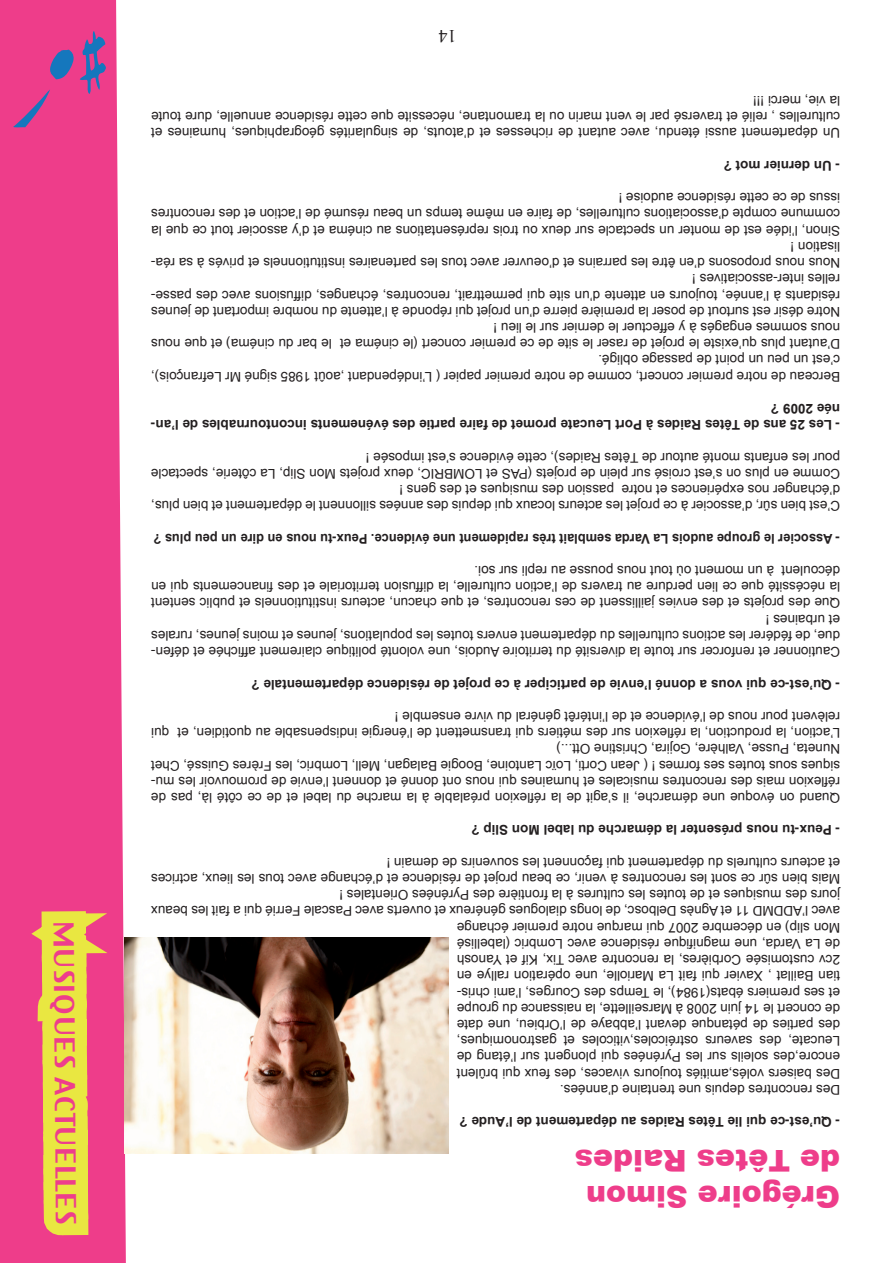
<style>
.page{position:relative;width:894px;height:1263px;background:#fff}
.page>*{position:absolute;margin:0;border:0;box-sizing:border-box;transform-origin:0 0}
.t1{font:900 30px/36px "Arial";color:#ee3d8a}
.t2{font:27px "Virtue";letter-spacing:-.01em;color:#ee3d8c}
.t3{font:18px "Times New Roman";color:#231f20}
.t4{font:13.5px/16.2px "Arial";color:#231f20}
.t5{font:700 13.5px/16.2px "Arial";color:#231f20}
</style>
<div class="page">
<svg style="left:0;top:0;width:126px;height:1262px;background:#ef5196"></svg>
<svg style="left:13px;top:89px;width:37px;height:39px"></svg>
<svg style="left:80px;top:31px;width:26px;height:63px;background:#99539d"></svg>
<svg style="left:50px;top:50px;width:24px;height:29px"></svg>
<svg style="left:9px;top:899px;width:140px;height:357px;background:#ed847a"></svg>
<img style="left:124px;top:936px;width:324px;height:216px">
<h2 class="t2" style="left:83px;top:921px;width:306px;rotate:90deg">MUSIQUES ACTUELLES</h2>
<h3 class="t3" style="left:456px;top:48px;width:20px;rotate:180deg">14</h3>
<p class="t4" style="left:840px;top:141px;width:690px;text-align:justify;rotate:-180deg">Un département aussi étendu, avec autant de richesses et d’atouts, de singularités géographiques, humaines et culturelles , relié et traversé par le vent marin ou la tramontane, nécessite que cette résidence annuelle, dure toute la vie, merci !!!</p>
<p class="t5" style="left:840px;top:173px;width:118px;rotate:-180deg">- Un dernier mot ?</p>
<p class="t4" style="left:840px;top:384px;width:690px;rotate:-180deg">Berceau de notre premier concert, comme de notre premier papier ( L’indépendant ,août 1985 signé Mr Lefrançois), c’est un peu un point de passage obligé.<br>D’autant plus qu’existe le projet de raser le site de ce premier concert (le cinéma et le bar du cinéma) et que nous nous sommes engagés à y effectuer le dernier sur le lieu !<br>Notre désir est surtout de poser la première pierre d’un projet qui réponde à l’attente du nombre important de jeunes résidants à l’année, toujours en attente d’un site qui permettrait, rencontres, échanges, diffusions avec des passe&shy;relles inter-associatives !<br>Nous nous proposons d’en être les parrains et d’oeuvrer avec tous les partenaires institutionnels et privés à sa réa&shy;lisation !<br>Sinon, l’idée est de monter un spectacle sur deux ou trois représentations au cinéma et d’y associer tout ce que la commune compte d’associations culturelles, de faire en même temps un beau résumé de l’action et des rencontres issus de ce cette résidence audoise !</p>
<p class="t5" style="left:840px;top:432px;width:690px;rotate:-180deg">- Les 25 ans de Têtes Raides à Port Leucate promet de faire partie des événements incontournables de l’an&shy;née 2009 ?</p>
<p class="t4" style="left:840px;top:514px;width:690px;rotate:-180deg">C’est bien sûr, d’associer à ce projet les acteurs locaux qui depuis des années sillonnent le département et bien plus, d’échanger nos expériences et notre passion des musiques et des gens !<br>Comme en plus on s’est croisé sur plein de projets (PAS et LOMBRIC, deux projets Mon Slip, La côterie, spectacle pour les enfants monté autour de Têtes Raides), cette évidence s’est imposée !</p>
<p class="t5" style="left:840px;top:546px;width:688px;rotate:-180deg">- Associer le groupe audois La Varda semblait très rapidement une évidence. Peux-tu nous en dire un peu plus ?</p>
<p class="t4" style="left:840px;top:659px;width:690px;rotate:-180deg">Cautionner et renforcer sur toute la diversité du territoire Audois, une volonté politique clairement affichée et défen&shy;due, de fédérer les actions culturelles du département envers toutes les populations, jeunes et moins jeunes, rurales et urbaines !<br>Que des projets et des envies jaillissent de ces rencontres, et que chacun, acteurs institutionnels et public sentent la nécéssité que ce lien perdure au travers de l’action culturelle, la diffusion territoriale et des financements qui en découlent à un moment où tout nous pousse au repli sur soi.</p>
<p class="t5" style="left:840px;top:691px;width:590px;rotate:-180deg">- Qu’est-ce qui vous a donné l’envie de participer à ce projet de résidence départementale ?</p>
<p class="t4" style="left:840px;top:805px;width:690px;rotate:-180deg">Quand on évoque une démarche, il s’agit de la réflexion préalable à la marche du label et de ce côté là, pas de réflexion mais des rencontres musicales et humaines qui nous ont donné et donnent l’envie de promouvoir les mu&shy;siques sous toutes ses formes ! ( Jean Corti, Loïc Lantoine, Boogie Balagan, Mell, Lombric, les Frères Guissé, Chet Nuneta, Pusse, Valhère, Gojira, Christine Ott...)<br>L’action, la production, la réflexion sur des métiers qui transmettent de l’énergie indispensable au quotidien, et qui relèvent pour nous de l’évidence et de l’intérêt général du vivre ensemble !</p>
<p class="t5" style="left:840px;top:837px;width:370px;rotate:-180deg">- Peux-tu nous présenter la démarche du label Mon Slip ?</p>
<p class="t4" style="left:840px;top:1097px;width:690px;rotate:-180deg">Des rencontres depuis une trentaine d’années.<br>Des baisers volés,amitiés toujours vivaces, des feux qui brûlent<br>encore,des soleils sur les Pyrénées qui plongent sur l’étang de<br>Leucate, des saveurs ostréicoles,viticoles et gastronomiques,<br>des parties de pétanque devant l’abbaye de l’Orbieu, une date<br>de concert le 14 juin 2008 à Marseillette, la naissance du groupe<br>et ses premiers ébats(1984), le Temps des Courges, l’ami chris-<br>tian Baillat , Xavier qui fait La Mariolle, une opération rallye en<br>2cv customisée Corbières, la rencontre avec Tix, Kif et Yanosh<br>de La Varda, une magnifique résidence avec Lombric (labellisé<br>Mon slip) en décembre 2007 qui marque notre premier échange<br>avec l’ADDMD 11 et Agnès Delbosc, de longs dialogues généreux et ouverts avec Pascale Ferrié qui a fait les beaux jours des musiques et de toutes les cultures à la frontière des Pyrénées Orientales !<br>Mais bien sûr ce sont les rencontres à venir, ce beau projet de résidence et d’échange avec tous les lieux, actrices et acteurs culturels du département qui façonnent les souvenirs de demain !</p>
<p class="t5" style="left:840px;top:1129px;width:382px;rotate:-180deg">- Qu’est-ce qui lie Têtes Raides au département de l’Aude ?</p>
<h1 class="t1" style="left:840px;top:1215px;width:267px;rotate:-180deg">Grégoire Simon de Têtes Raides</h1>
</div>
